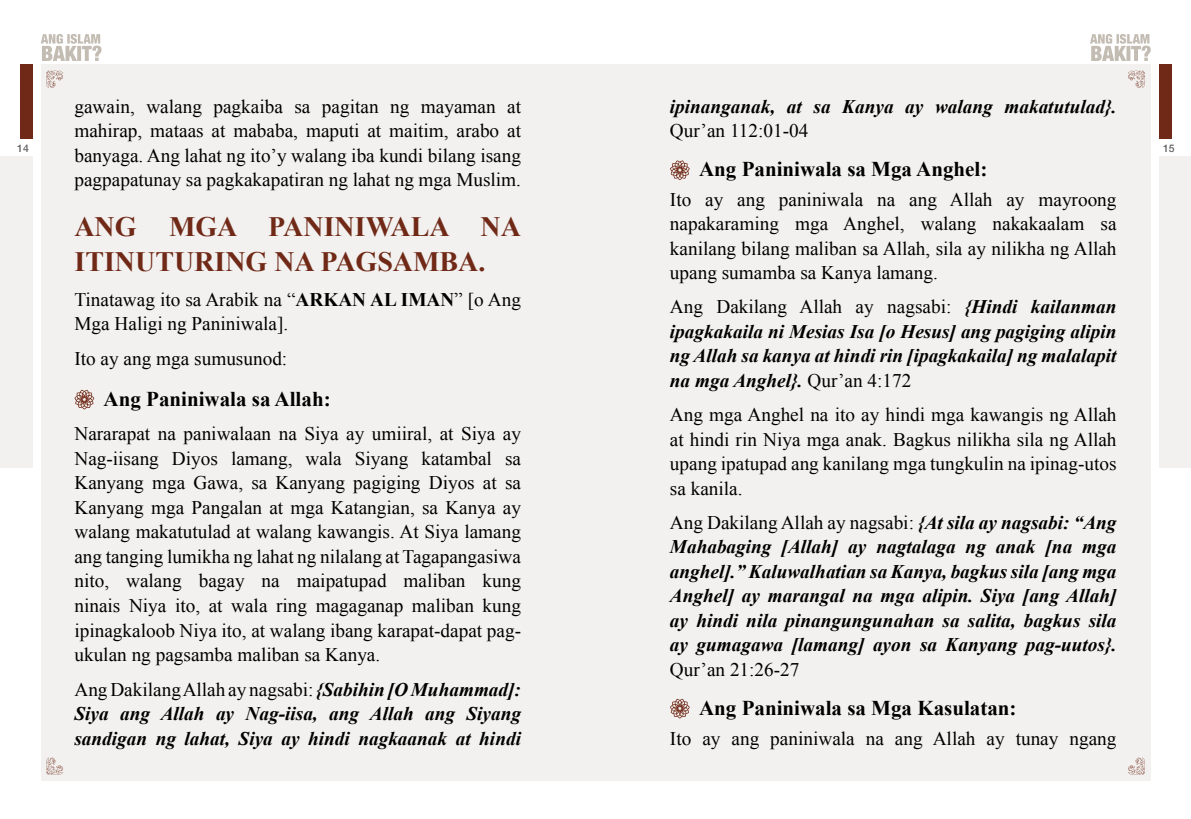
<style>
.page{position:relative;width:1191px;height:819px;background:#fff}
.page>*{position:absolute;margin:0;border:0;box-sizing:border-box;transform-origin:0 0}
.t1{font:700 28px/35px "Times New Roman";color:#702917}
.t2{font:700 21px "Times New Roman";color:#000}
.t3{font:19.25px/24.5px "Times New Roman";color:#000;text-align:justify}
.t4{font:italic 700 19.25px/24.5px "Times New Roman";color:#000;text-align:justify}
.t5{font:500 10.5px "Helvetica Neue";color:#636466}
.s1{font-weight:700}
.s2{font-weight:400;font-style:normal}
</style>
<div class="page">
<div style="left:20px;top:64px;width:13px;height:75px;background:#702917"></div>
<div style="left:0;top:156px;width:33px;height:312px;background:#f2f1ef"></div>
<div style="left:1159px;top:64px;width:13px;height:75px;background:#702917"></div>
<div style="left:1159px;top:156px;width:32px;height:312px;background:#f2f1ef"></div>
<div style="left:41px;top:64px;width:1109px;height:717px;background:#f2f1ef"></div>
<svg style="left:46px;top:71px;width:17px;height:17px"></svg>
<svg style="left:46px;top:757px;width:17px;height:17px"></svg>
<svg style="left:1128px;top:71px;width:17px;height:17px"></svg>
<svg style="left:1128px;top:757px;width:17px;height:17px"></svg>
<svg style="left:1090px;top:34px;width:60px;height:27px"></svg>
<svg style="left:41px;top:34px;width:60px;height:27px"></svg>
<svg style="left:670px;top:160px;width:20px;height:20px"></svg>
<svg style="left:670px;top:698px;width:20px;height:20px"></svg>
<svg style="left:74px;top:390px;width:20px;height:19px"></svg>
<p class="t3" style="left:74px;top:94px;width:448px">gawain, walang pagkaiba sa pagitan ng mayaman at mahirap, mataas at mababa, maputi at maitim, arabo at banyaga. Ang lahat ng ito’y walang iba kundi bilang isang pagpapatunay sa pagkakapatiran ng lahat ng mga Muslim.</p>
<h1 class="t1" style="left:74px;top:208px;width:448px">ANG MGA PANINIWALA NA<br>ITINUTURING NA PAGSAMBA.</h1>
<p class="t3" style="left:74px;top:286px;width:448px">Tinatawag ito sa Arabik na “<span class="s1">ARKAN AL IMAN</span>” [o Ang<br>Mga Haligi ng Paniniwala].</p>
<p class="t3" style="left:74px;top:345px;width:214px">Ito ay ang mga sumusunod:</p>
<p class="t2" style="left:104px;top:384px;width:228px">Ang Paniniwala sa Allah:</p>
<p class="t3" style="left:74px;top:421px;width:448px">Nararapat na paniwalaan na Siya ay umiiral, at Siya ay Nag-iisang Diyos lamang, wala Siyang katambal sa Kanyang mga Gawa, sa Kanyang pagiging Diyos at sa Kanyang mga Pangalan at mga Katangian, sa Kanya ay walang makatutulad at walang kawangis. At Siya lamang ang tanging lumikha ng lahat ng nilalang at Tagapangasiwa nito, walang bagay na maipatupad maliban kung ninais Niya ito, at wala ring magaganap maliban kung ipinagkaloob Niya ito, at walang ibang karapat-dapat pag&shy;ukulan ng pagsamba maliban sa Kanya.</p>
<p class="t4" style="left:74px;top:676px;width:448px"><span class="s2">Ang Dakilang Allah ay nagsabi:</span> {Sabihin [O Muhammad]:<br>Siya ang Allah ay Nag-iisa, ang Allah ang Siyang sandigan ng lahat, Siya ay hindi nagkaanak at hindi</p>
<p class="t4" style="left:670px;top:93px;width:448px">ipinanganak, at sa Kanya ay walang makatutulad}.</p>
<p class="t3" style="left:670px;top:118px;width:140px">Qur’an 112:01-04</p>
<p class="t2" style="left:699px;top:155px;width:290px">Ang Paniniwala sa Mga Anghel:</p>
<p class="t3" style="left:670px;top:187px;width:448px">Ito ay ang paniniwala na ang Allah ay mayroong napakaraming mga Anghel, walang nakakaalam sa kanilang bilang maliban sa Allah, sila ay nilikha ng Allah upang sumamba sa Kanya lamang.</p>
<p class="t4" style="left:670px;top:294px;width:448px"><span class="s2">Ang Dakilang Allah ay nagsabi:</span> {Hindi kailanman ipagkakaila ni Mesias Isa [o Hesus] ang pagiging alipin ng Allah sa kanya at hindi rin [ipagkakaila] ng malalapit na mga Anghel}. <span class="s2">Qur’an 4:172</span></p>
<p class="t3" style="left:670px;top:402px;width:448px">Ang mga Anghel na ito ay hindi mga kawangis ng Allah at hindi rin Niya mga anak. Bagkus nilikha sila ng Allah upang ipatupad ang kanilang mga tungkulin na ipinag-utos sa kanila.</p>
<p class="t4" style="left:670px;top:509px;width:448px"><span class="s2">Ang Dakilang Allah ay nagsabi:</span> {At sila ay nagsabi: “Ang Mahabaging [Allah] ay nagtalaga ng anak [na mga anghel].” Kaluwalhatian sa Kanya, bagkus sila [ang mga Anghel] ay marangal na mga alipin. Siya [ang Allah] ay hindi nila pinangungunahan sa salita, bagkus sila ay gumagawa [lamang] ayon sa Kanyang pag-uutos}.</p>
<p class="t3" style="left:670px;top:656px;width:131px">Qur’an 21:26-27</p>
<p class="t2" style="left:699px;top:693px;width:319px">Ang Paniniwala sa Mga Kasulatan:</p>
<p class="t3" style="left:670px;top:725px;width:448px">Ito ay ang paniniwala na ang Allah ay tunay ngang</p>
<p class="t5" style="left:17px;top:139px;width:13px">14</p>
<p class="t5" style="left:1163px;top:139px;width:13px">15</p>
</div>
